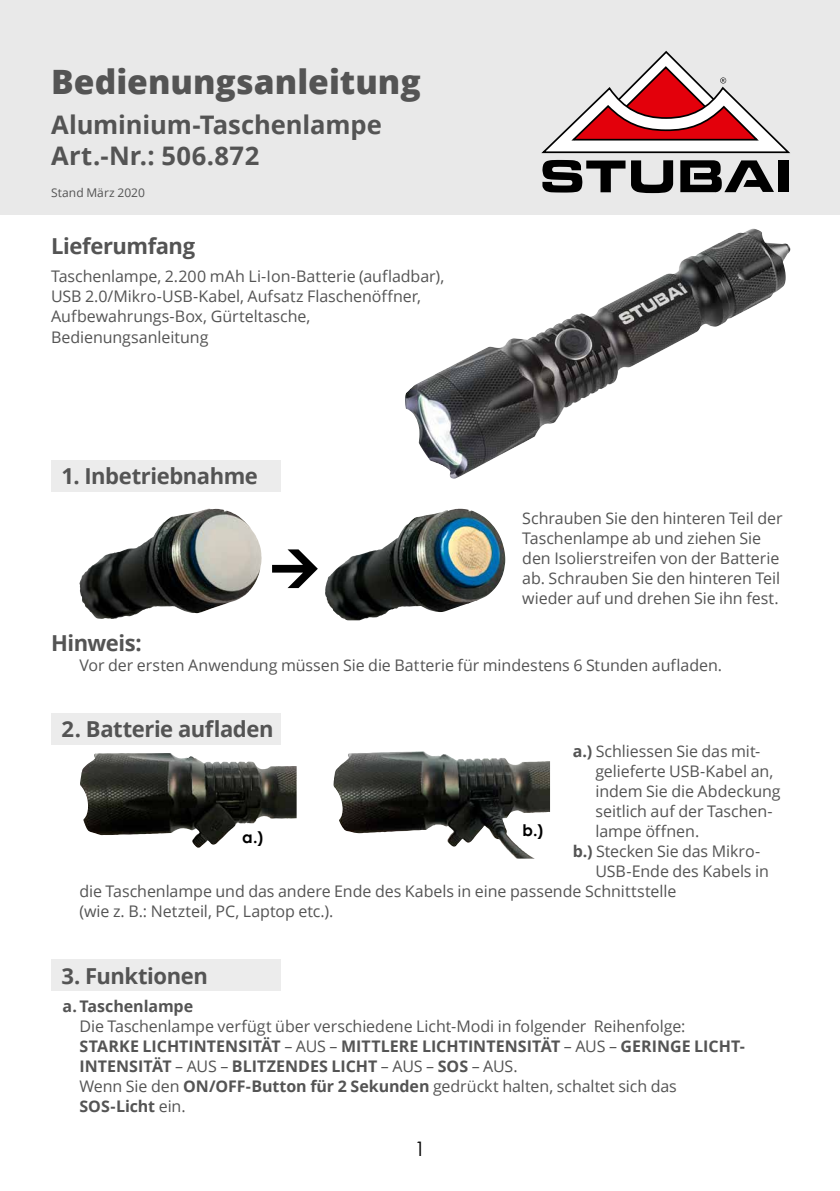
<style>
.page{position:relative;width:840px;height:1191px;background:#fff}
.page>*{position:absolute;margin:0;border:0;box-sizing:border-box;transform-origin:0 0}
.t1{font:800 33.6px "Open Sans";color:#545454}
.t2{font:700 25.6px/30.6px "Open Sans";letter-spacing:-.005em;color:#545454}
.t3{font:700 22px "Open Sans";letter-spacing:-.02em;color:#545454}
.t4{font:20px "Century Gothic";color:#000}
.t5{font:16px/20px "Open Sans";letter-spacing:-.005em;color:#545454}
.t6{font:700 16px "Open Sans";letter-spacing:-.005em;color:#545454}
.t7{font:700 16px "Century Gothic";color:#000}
.t8{font:12px "Open Sans";letter-spacing:.005em;color:#545454}
.s1{font-weight:700}
</style>
<div class="page">
<div style="left:51px;top:959px;width:230px;height:31px;background:#ececec"></div>
<div style="left:51px;top:461px;width:230px;height:31px;background:#ececec"></div>
<div style="left:51px;top:713px;width:230px;height:32px;background:#ececec"></div>
<div style="left:0;top:0;width:839px;height:214px;background:#e9e9e9"></div>
<svg style="left:541px;top:51px;width:248px;height:142px"></svg>
<img style="left:325px;top:509px;width:180px;height:111px">
<img style="left:79px;top:509px;width:175px;height:110px">
<img style="left:333px;top:751px;width:201px;height:107px">
<img style="left:80px;top:753px;width:216px;height:94px">
<img style="left:405px;top:230px;width:343px;height:238px">
<h1 class="t1" style="left:51px;top:56px;width:371px">Bedienungsanleitung</h1>
<h2 class="t2" style="left:51px;top:109px;width:332px">Aluminium-Taschenlampe<br>Art.-Nr.: 506.872</h2>
<p class="t8" style="left:51px;top:185px;width:95px">Stand März 2020</p>
<h3 class="t3" style="left:51px;top:231px;width:145px">Lieferumfang</h3>
<p class="t5" style="left:51px;top:266px;width:394px">Taschenlampe, 2.200 mAh Li-Ion-Batterie (aufladbar), USB 2.0/Mikro-USB-Kabel, Aufsatz Flaschenöffner, Aufbewahrungs-Box, Gürteltasche, Bedienungsanleitung</p>
<h3 class="t3" style="left:62px;top:460px;width:198px">1. Inbetriebnahme</h3>
<p class="t5" style="left:522px;top:508px;width:261px">Schrauben Sie den hinteren Teil der Taschenlampe ab und ziehen Sie den Isolierstreifen von der Batterie ab. Schrauben Sie den hinteren Teil wieder auf und drehen Sie ihn fest.</p>
<h3 class="t3" style="left:51px;top:627px;width:92px">Hinweis:</h3>
<p class="t5" style="left:79px;top:654px;width:643px">Vor der ersten Anwendung müssen Sie die Batterie für mindestens 6 Stunden aufladen.</p>
<h3 class="t3" style="left:62px;top:713px;width:213px">2. Batterie aufladen</h3>
<p class="t5" style="left:572px;top:741px;width:189px"><span class="s1">a.)</span> Schliessen Sie das mit-</p>
<p class="t5" style="left:595px;top:761px;width:179px">gelieferte USB-Kabel an,</p>
<p class="t5" style="left:595px;top:781px;width:187px">indem Sie die Abdeckung</p>
<p class="t5" style="left:595px;top:801px;width:177px">seitlich auf der Taschen-</p>
<p class="t5" style="left:595px;top:821px;width:105px">lampe öffnen.</p>
<p class="t5" style="left:572px;top:841px;width:189px"><span class="s1">b.)</span> Stecken Sie das Mikro-</p>
<p class="t5" style="left:595px;top:861px;width:175px">USB-Ende des Kabels in</p>
<p class="t5" style="left:79px;top:881px;width:598px">die Taschenlampe und das andere Ende des Kabels in eine passende Schnittstelle</p>
<p class="t5" style="left:79px;top:901px;width:255px">(wie z. B.: Netzteil, PC, Laptop etc.).</p>
<p class="t7" style="left:242px;top:824px;width:23px">a.)</p>
<p class="t7" style="left:522px;top:818px;width:22px">b.)</p>
<h3 class="t3" style="left:62px;top:960px;width:148px">3. Funktionen</h3>
<p class="t6" style="left:63px;top:994px;width:132px">a. Taschenlampe</p>
<p class="t5" style="left:79px;top:1015px;width:666px">Die Taschenlampe verfügt über verschiedene Licht-Modi in folgender Reihenfolge:<br><span class="s1">STARKE LICHTINTENSITÄT</span> – AUS – <span class="s1">MITTLERE LICHTINTENSITÄT</span> – AUS – <span class="s1">GERINGE LICHT-INTENSITÄT</span> – AUS – <span class="s1">BLITZENDES LICHT</span> – AUS – <span class="s1">SOS</span> – AUS.<br>Wenn Sie den <span class="s1">ON/OFF-Button für 2 Sekunden</span> gedrückt halten, schaltet sich das <span class="s1">SOS-Licht</span> ein.</p>
<p class="t4" style="left:414px;top:1135px;width:13px">1</p>
</div>
